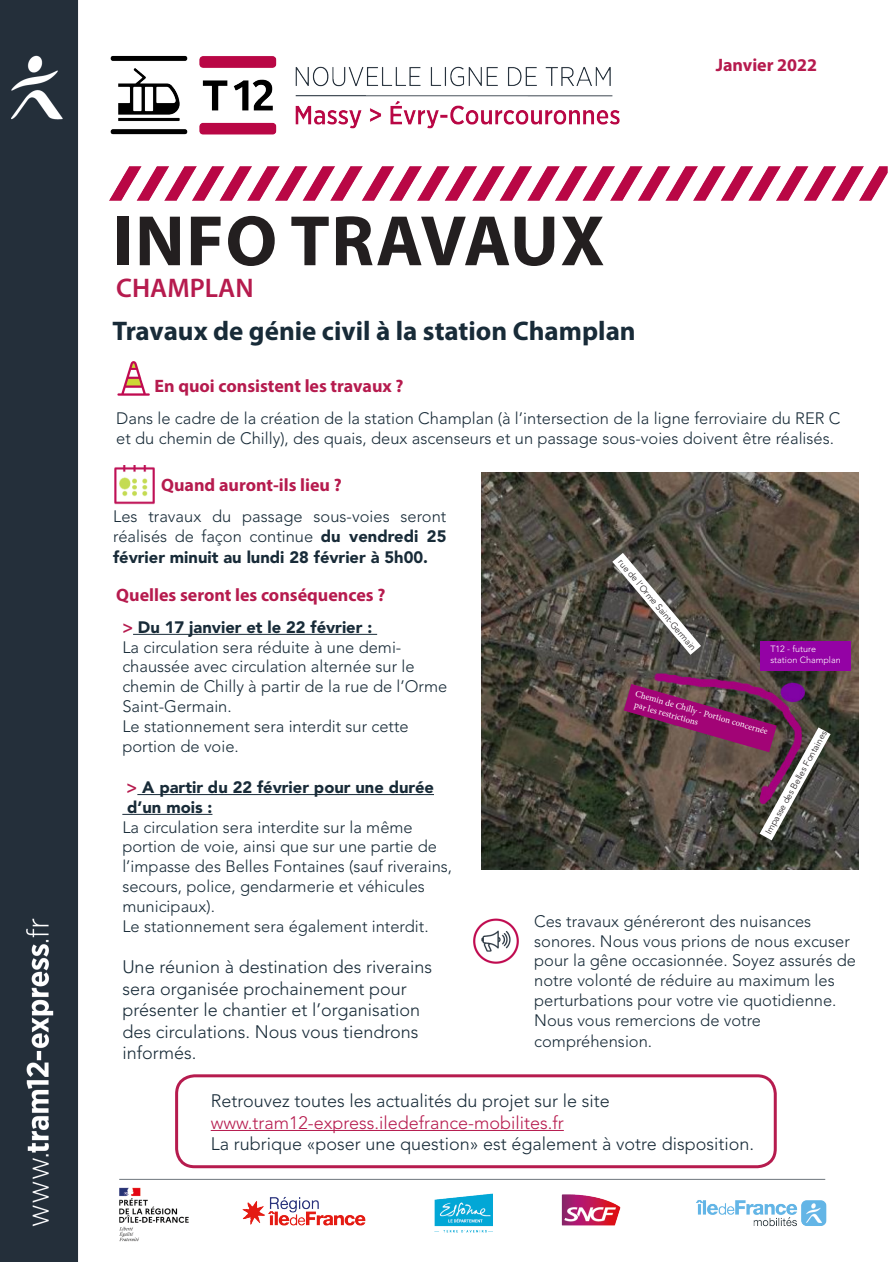
<style>
.page{position:relative;width:893px;height:1263px;background:#fff}
.page>*{position:absolute;margin:0;border:0;box-sizing:border-box;transform-origin:0 0}
.t1{font:700 72px "Myriad Pro";letter-spacing:.02em;color:#231f20}
.t2{font:700 27px "Myriad Pro";color:#182b38}
.t3{font:600 27px "Myriad Pro";color:#b61b4e}
.t4{font:300 18px/21.6px "Avenir LT Std";color:#182b38}
.t5{font:700 18px "Myriad Pro";color:#b61b4e}
.t6{font:300 18px "Avenir LT Std";color:#b61b4e}
.t7{font:300 16.5px/19.8px "Avenir LT Std";color:#182b38}
.t8{font:900 16.5px "Avenir LT Std";color:#182b38}
.t9{font:300 9px "Avenir LT Std";color:#231f20}
.t10{font:9px "Minion Pro";color:#fff}
.t11{font:300 9px "Avenir LT Std";color:#fff}
.s1{font-weight:900}
.s2{font-family:"Myriad Pro";font-weight:700;font-size:18px;color:#b61b4e}
</style>
<div class="page">
<img style="left:0;top:0;width:888px;height:1262px">
<div style="left:108px;top:211px;width:669px;height:206px;background:#fff"></div>
<div style="left:108px;top:340px;width:679px;height:50px;background:#fff"></div>
<div style="left:716px;top:102px;width:115px;height:30px;background:#fff"></div>
<img style="left:111px;top:466px;width:46px;height:39px">
<div style="left:98px;top:974px;width:775px;height:171px;background:#fff"></div>
<img style="left:117px;top:361px;width:33px;height:35px">
<img style="left:468px;top:914px;width:54px;height:51px">
<div style="left:175px;top:1074px;width:602px;height:94px;border:3px solid #b61b4e;border-radius:18px"></div>
<hr style="left:211px;top:1130px;width:353px;height:1px;background:#b61b4e">
<hr style="left:133px;top:634px;width:244px;height:1px;background:#182b38">
<hr style="left:137px;top:794px;width:297px;height:1px;background:#182b38">
<hr style="left:122px;top:814px;width:90px;height:1px;background:#182b38">
<svg style="left:612px;top:553px;width:89px;height:102px"></svg>
<div style="left:760px;top:641px;width:91px;height:30px;background:#9402a5"></div>
<svg style="left:624px;top:684px;width:207px;height:156px;background:#674655"></svg>
<p class="t1" style="left:113px;top:194px;width:493px">INFO TRAVAUX</p>
<p class="t3" style="left:116px;top:271px;width:139px">CHAMPLAN</p>
<p class="t2" style="left:112px;top:314px;width:525px">Travaux de génie civil à la station Champlan</p>
<p class="t5" style="left:155px;top:375px;width:250px">En quoi consistent les travaux ?</p>
<p class="t5" style="left:716px;top:54px;width:103px">Janvier 2022</p>
<p class="t7" style="left:116px;top:409px;width:726px">Dans le cadre de la création de la station Champlan (à l’intersection de la ligne ferroviaire du RER C</p>
<p class="t7" style="left:116px;top:429px;width:719px">et du chemin de Chilly), des quais, deux ascenseurs et un passage sous-voies doivent être réalisés.</p>
<p class="t5" style="left:161px;top:473px;width:182px">Quand auront-ils lieu ?</p>
<p class="t7" style="left:113px;top:506px;width:335px">Les travaux du passage sous-voies seront réalisés de façon continue <span class="s1">du vendredi 25</span></p>
<p class="t8" style="left:113px;top:547px;width:316px">février minuit au lundi 28 février à 5h00.</p>
<p class="t5" style="left:116px;top:584px;width:271px">Quelles seront les conséquences ?</p>
<p class="t8" style="left:122px;top:617px;width:251px"><span class="s2">&gt;</span> Du 17 janvier et le 22 février :</p>
<p class="t7" style="left:122px;top:637px;width:326px">La circulation sera réduite à une demi&shy;chaussée avec circulation alternée sur le chemin de Chilly à partir de la rue de l’Orme Saint-Germain.</p>
<p class="t7" style="left:122px;top:716px;width:288px">Le stationnement sera interdit sur cette portion de voie.</p>
<p class="t8" style="left:127px;top:777px;width:309px"><span class="s2">&gt;</span> A partir du 22 février pour une durée</p>
<p class="t8" style="left:127px;top:797px;width:87px">d’un mois :</p>
<p class="t7" style="left:122px;top:817px;width:331px">La circulation sera interdite sur la même portion de voie, ainsi que sur une partie de l’impasse des Belles Fontaines (sauf riverains, secours, police, gendarmerie et véhicules municipaux).</p>
<p class="t7" style="left:122px;top:916px;width:308px">Le stationnement sera également interdit.</p>
<p class="t4" style="left:122px;top:956px;width:311px">Une réunion à destination des riverains sera organisée prochainement pour présenter le chantier et l’organisation des circulations. Nous vous tiendrons informés.</p>
<p class="t9" style="left:624px;top:557px;width:117px;rotate:50deg">rue de l’Orme Saint-Germain</p>
<p class="t11" style="left:770px;top:644px;width:47px">T12 - future</p>
<p class="t11" style="left:770px;top:655px;width:72px">station Champlan</p>
<p class="t10" style="left:637px;top:688px;width:139px;rotate:16deg">Chemin de Chilly - Portion concernée</p>
<p class="t10" style="left:636px;top:698px;width:68px;rotate:16deg">par les restrictions</p>
<p class="t9" style="left:763px;top:831px;width:119px;rotate:-61deg">Impasse des Belles Fontaines</p>
<p class="t7" style="left:534px;top:911px;width:323px">Ces travaux généreront des nuisances sonores. Nous vous prions de nous excuser pour la gêne occasionnée. Soyez assurés de notre volonté de réduire au maximum les perturbations pour votre vie quotidienne.</p>
<p class="t7" style="left:534px;top:1009px;width:228px;line-height:21.6px">Nous vous remercions de votre compréhension.</p>
<p class="t4" style="left:211px;top:1090px;width:401px">Retrouvez toutes les actualités du projet sur le site</p>
<p class="t6" style="left:211px;top:1112px;width:355px">www.tram12-express.iledefrance-mobilites.fr</p>
<p class="t4" style="left:211px;top:1133px;width:545px">La rubrique «poser une question» est également à votre disposition.</p>
</div>
